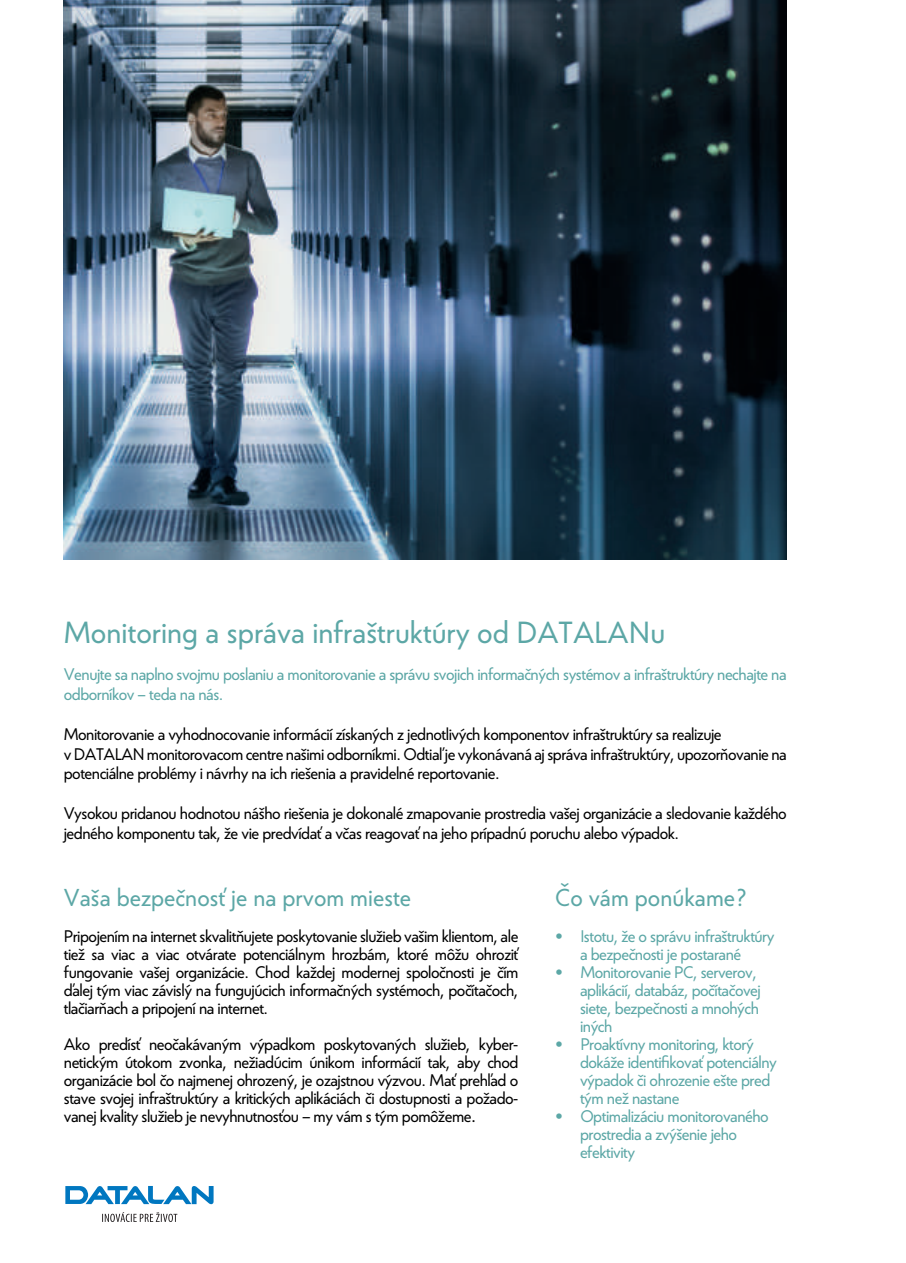
<style>
.page{position:relative;width:906px;height:1263px;background:#fff}
.page>*{position:absolute;margin:0;border:0;box-sizing:border-box;transform-origin:0 0}
.t1{font:30px "Corsica SX";color:#5ca7a6}
.t2{font:24px "Corsica SX";color:#5ca7a6}
.t3{font:16.5px/18px "Corsica SX";letter-spacing:-.03em;color:#000001;text-align:justify}
.t4{font:16.5px/18px "Corsica SX";letter-spacing:-.03em;color:#5ca7a6}
.s1{font-size:18px}
</style>
<div class="page">
<img style="left:64px;top:0;width:723px;height:560px">
<svg style="left:65px;top:1186px;width:148px;height:18px"></svg>
<svg style="left:102px;top:1212px;width:75px;height:10px"></svg>
<h1 class="t1" style="left:64px;top:613px;width:603px">Monitoring a správa infraštruktúry od DATALANu</h1>
<p class="t4" style="left:64px;top:665px;width:724px;line-height:19.8px">Venujte sa naplno svojmu poslaniu a monitorovanie a správu svojich informačných systémov a infraštruktúry nechajte na odborníkov – teda na nás.</p>
<p class="t3" style="left:64px;top:724px;width:724px;line-height:19.8px;text-align:left">Monitorovanie a vyhodnocovanie informácií získaných z jednotlivých komponentov infraštruktúry sa realizuje<br>v DATALAN monitorovacom centre našimi odborníkmi. Odtiaľ je vykonávaná aj správa infraštruktúry, upozorňovanie na potenciálne problémy i návrhy na ich riešenia a pravidelné reportovanie.</p>
<p class="t3" style="left:64px;top:803px;width:724px;line-height:19.8px">Vysokou pridanou hodnotou nášho riešenia je dokonalé zmapovanie prostredia vašej organizácie a sledovanie každého jedného komponentu tak, že vie predvídať a včas reagovať na jeho prípadnú poruchu alebo výpadok.</p>
<h2 class="t2" style="left:64px;top:883px;width:349px">Vaša bezpečnosť je na prvom mieste</h2>
<p class="t3" style="left:64px;top:927px;width:456px">Pripojením na internet skvalitňujete poskytovanie služieb vašim klientom, ale tiež sa viac a viac otvárate potenciálnym hrozbám, ktoré môžu ohroziť fungovanie vašej organizácie. Chod každej modernej spoločnosti je čím ďalej tým viac závislý na fungujúcich informačných systémoch, počítačoch, tlačiarňach a pripojení na internet.</p>
<p class="t3" style="left:64px;top:1035px;width:456px">Ako predísť neočakávaným výpadkom poskytovaných služieb, kyber&shy;netickým útokom zvonka, nežiadúcim únikom informácií tak, aby chod organizácie bol čo najmenej ohrozený, je ozajstnou výzvou. Mať prehľad o stave svojej infraštruktúry a kritických aplikáciách či dostupnosti a požado&shy;vanej kvality služieb je nevyhnutnosťou – my vám s tým pomôžeme<span class="s1">.</span></p>
<h2 class="t2" style="left:555px;top:883px;width:193px">Čo vám ponúkame?</h2>
<p class="t4" style="left:555px;top:927px;width:221px;text-align:center">• Istotu, že o správu infraštruktúry a bezpečnosti je postarané</p>
<p class="t4" style="left:580px;top:963px;width:182px;text-indent:-25px">• Monitorovanie PC, serverov, aplikácií, databáz, počítačovej siete, bezpečnosti a mnohých iných</p>
<p class="t4" style="left:580px;top:1035px;width:198px;text-indent:-25px">• Proaktívny monitoring, ktorý dokáže identifikovať potenciálny výpadok či ohrozenie ešte pred tým než nastane</p>
<p class="t4" style="left:580px;top:1107px;width:190px;text-indent:-25px">• Optimalizáciu monitorovaného prostredia a zvýšenie jeho efektivity</p>
</div>
